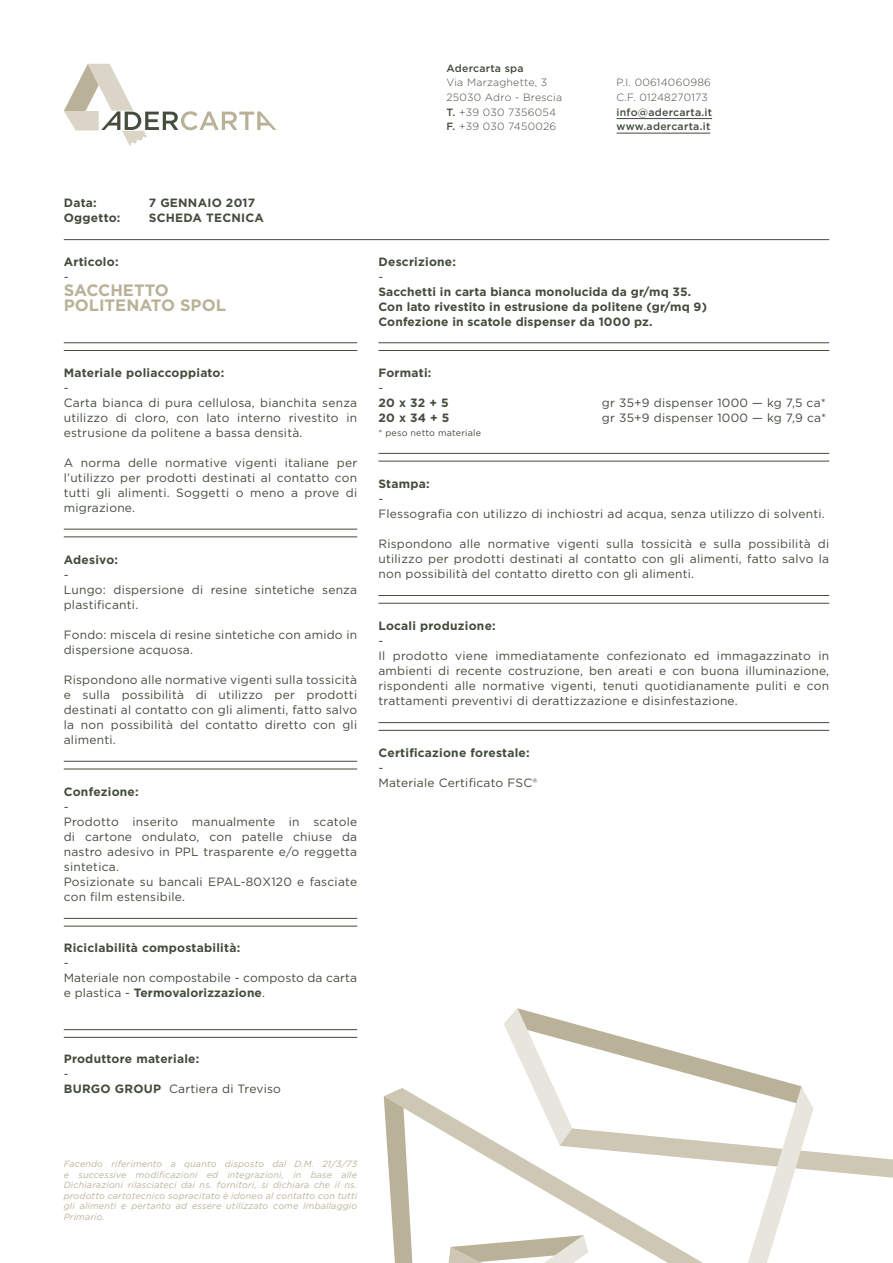
<style>
.page{position:relative;width:893px;height:1263px;background:#fff}
.page>*{position:absolute;margin:0;border:0;box-sizing:border-box;transform-origin:0 0}
.t1{font:700 16.5px/15px "Gotham";color:#b9b298}
.t2{font:12px/15px "Gotham";letter-spacing:.02em;color:#434c3d}
.t3{font:700 12px/15px "Gotham";letter-spacing:.02em;color:#434c3d}
.t4{font:italic 12px "Gotham";color:#434c3d}
.t5{font:300 10.5px/14.5px "Gotham";letter-spacing:.025em;color:#434c3d}
.t6{font:500 10.5px/14.5px "Gotham";letter-spacing:.025em;color:#434c3d}
.t7{font:italic 9px/10.5px "Gotham";letter-spacing:.02em;color:#b9b298;text-align:justify}
.t8{font:9px "Gotham";letter-spacing:.02em;color:#434c3d}
.s1{font-weight:500}
.s2{font-weight:700}
</style>
<div class="page">
<svg style="left:64px;top:64px;width:212px;height:82px"></svg>
<hr style="left:617px;top:118px;width:95px;height:1px;background:#434c3d">
<hr style="left:617px;top:133px;width:93px;height:1px;background:#434c3d">
<svg style="left:384px;top:1088px;width:65px;height:175px"></svg>
<svg style="left:449px;top:1008px;width:444px;height:255px"></svg>
<hr style="left:64px;top:342px;width:293px;height:1px;background:#434c3d">
<hr style="left:64px;top:350px;width:293px;height:1px;background:#434c3d">
<hr style="left:378px;top:342px;width:451px;height:1px;background:#434c3d">
<hr style="left:378px;top:453px;width:451px;height:1px;background:#434c3d">
<hr style="left:378px;top:595px;width:451px;height:1px;background:#434c3d">
<hr style="left:64px;top:761px;width:293px;height:1px;background:#434c3d">
<hr style="left:378px;top:722px;width:451px;height:1px;background:#434c3d">
<hr style="left:64px;top:918px;width:293px;height:1px;background:#434c3d">
<hr style="left:64px;top:1029px;width:293px;height:1px;background:#434c3d">
<hr style="left:64px;top:529px;width:293px;height:1px;background:#434c3d">
<hr style="left:378px;top:350px;width:451px;height:1px;background:#434c3d">
<hr style="left:378px;top:461px;width:451px;height:1px;background:#434c3d">
<hr style="left:378px;top:603px;width:451px;height:1px;background:#434c3d">
<hr style="left:64px;top:769px;width:293px;height:1px;background:#434c3d">
<hr style="left:378px;top:730px;width:451px;height:1px;background:#434c3d">
<hr style="left:64px;top:926px;width:293px;height:1px;background:#434c3d">
<hr style="left:64px;top:1037px;width:293px;height:1px;background:#434c3d">
<hr style="left:64px;top:536px;width:293px;height:1px;background:#434c3d">
<hr style="left:64px;top:239px;width:765px;height:1px;background:#434c3d">
<p class="t6" style="left:446px;top:61px;width:79px">Adercarta spa</p>
<p class="t5" style="left:446px;top:75px;width:117px">Via Marzaghette, 3<br>25030 Adro - Brescia<br><span class="s1">T.</span> +39 030 7356054<br><span class="s1">F.</span> +39 030 7450026</p>
<p class="t5" style="left:617px;top:75px;width:96px">P.I. 00614060986<br>C.F. 01248270173</p>
<p class="t6" style="left:617px;top:104px;width:97px">info@adercarta.it www.adercarta.it</p>
<p class="t3" style="left:64px;top:195px;width:35px">Data:</p>
<p class="t3" style="left:149px;top:195px;width:108px">7 GENNAIO 2017</p>
<p class="t3" style="left:64px;top:210px;width:58px">Oggetto:</p>
<p class="t3" style="left:149px;top:210px;width:117px">SCHEDA TECNICA</p>
<p class="t3" style="left:64px;top:254px;width:56px">Articolo:</p>
<p class="t4" style="left:64px;top:269px;width:6px">-</p>
<h1 class="t1" style="left:64px;top:282px;width:164px">SACCHETTO<br>POLITENATO SPOL</h1>
<p class="t3" style="left:64px;top:365px;width:162px">Materiale poliaccoppiato:</p>
<p class="t2" style="left:64px;top:380px;width:295px">-<br>Carta bianca di pura cellulosa, bianchita senza utilizzo di cloro, con lato interno rivestito in estrusione da politene a bassa densità.</p>
<p class="t2" style="left:64px;top:455px;width:295px;text-align:justify">A norma delle normative vigenti italiane per l’utilizzo per prodotti destinati al contatto con tutti gli alimenti. Soggetti o meno a prove di migrazione.</p>
<p class="t3" style="left:64px;top:552px;width:56px">Adesivo:</p>
<p class="t2" style="left:64px;top:567px;width:295px">-<br>Lungo: dispersione di resine sintetiche senza plastificanti.</p>
<p class="t2" style="left:64px;top:627px;width:295px">Fondo: miscela di resine sintetiche con amido in dispersione acquosa.</p>
<p class="t2" style="left:64px;top:672px;width:295px;text-align:justify">Rispondono alle normative vigenti sulla tossicità e sulla possibilità di utilizzo per prodotti destinati al contatto con gli alimenti, fatto salvo la non possibilità del contatto diretto con gli alimenti.</p>
<p class="t3" style="left:64px;top:784px;width:76px">Confezione:</p>
<p class="t2" style="left:64px;top:799px;width:295px">-<br>Prodotto inserito manualmente in scatole di cartone ondulato, con patelle chiuse da nastro adesivo in PPL trasparente e/o reggetta sintetica.<br>Posizionate su bancali EPAL-80X120 e fasciate con film estensibile.</p>
<p class="t3" style="left:64px;top:940px;width:178px">Riciclabilità compostabilità:</p>
<p class="t2" style="left:64px;top:955px;width:295px">-<br>Materiale non compostabile - composto da carta e plastica - <span class="s2">Termovalorizzazione</span>.</p>
<p class="t3" style="left:64px;top:1051px;width:137px">Produttore materiale:</p>
<p class="t2" style="left:64px;top:1066px;width:219px">-<br><span class="s2">BURGO GROUP</span> Cartiera di Treviso</p>
<p class="t3" style="left:378px;top:254px;width:79px">Descrizione:</p>
<p class="t2" style="left:378px;top:269px;width:6px">-</p>
<p class="t3" style="left:378px;top:284px;width:330px">Sacchetti in carta bianca monolucida da gr/mq 35.<br>Con lato rivestito in estrusione da politene (gr/mq 9)<br>Confezione in scatole dispenser da 1000 pz.</p>
<p class="t3" style="left:378px;top:366px;width:54px">Formati:</p>
<p class="t2" style="left:378px;top:380px;width:6px">-</p>
<p class="t3" style="left:378px;top:395px;width:72px">20 x 32 + 5</p>
<p class="t2" style="left:602px;top:395px;width:225px">gr 35+9 dispenser 1000 — kg 7,5 ca*</p>
<p class="t3" style="left:378px;top:410px;width:73px">20 x 34 + 5</p>
<p class="t2" style="left:602px;top:410px;width:226px">gr 35+9 dispenser 1000 — kg 7,9 ca*</p>
<p class="t8" style="left:378px;top:427px;width:104px">* peso netto materiale</p>
<p class="t3" style="left:378px;top:476px;width:53px">Stampa:</p>
<p class="t2" style="left:378px;top:491px;width:448px">-<br>Flessografia con utilizzo di inchiostri ad acqua, senza utilizzo di solventi.</p>
<p class="t2" style="left:378px;top:536px;width:452px;text-align:justify">Rispondono alle normative vigenti sulla tossicità e sulla possibilità di utilizzo per prodotti destinati al contatto con gli alimenti, fatto salvo la non possibilità del contatto diretto con gli alimenti.</p>
<p class="t3" style="left:378px;top:618px;width:119px">Locali produzione:</p>
<p class="t2" style="left:378px;top:633px;width:452px">-<br>Il prodotto viene immediatamente confezionato ed immagazzinato in ambienti di recente costruzione, ben areati e con buona illuminazione, rispondenti alle normative vigenti, tenuti quotidianamente puliti e con trattamenti preventivi di derattizzazione e disinfestazione.</p>
<p class="t3" style="left:378px;top:745px;width:153px">Certificazione forestale:</p>
<p class="t2" style="left:378px;top:760px;width:160px">-<br>Materiale Certificato FSC®</p>
<p class="t7" style="left:64px;top:1158px;width:295px">Facendo riferimento a quanto disposto dal D.M. 21/3/73 e successive modificazioni ed integrazioni, in base alle Dichiarazioni rilasciateci dai ns. fornitori, si dichiara che il ns. prodotto cartotecnico sopracitato è idoneo al contatto con tutti gli alimenti e pertanto ad essere utilizzato come Imballaggio Primario.</p>
</div>
